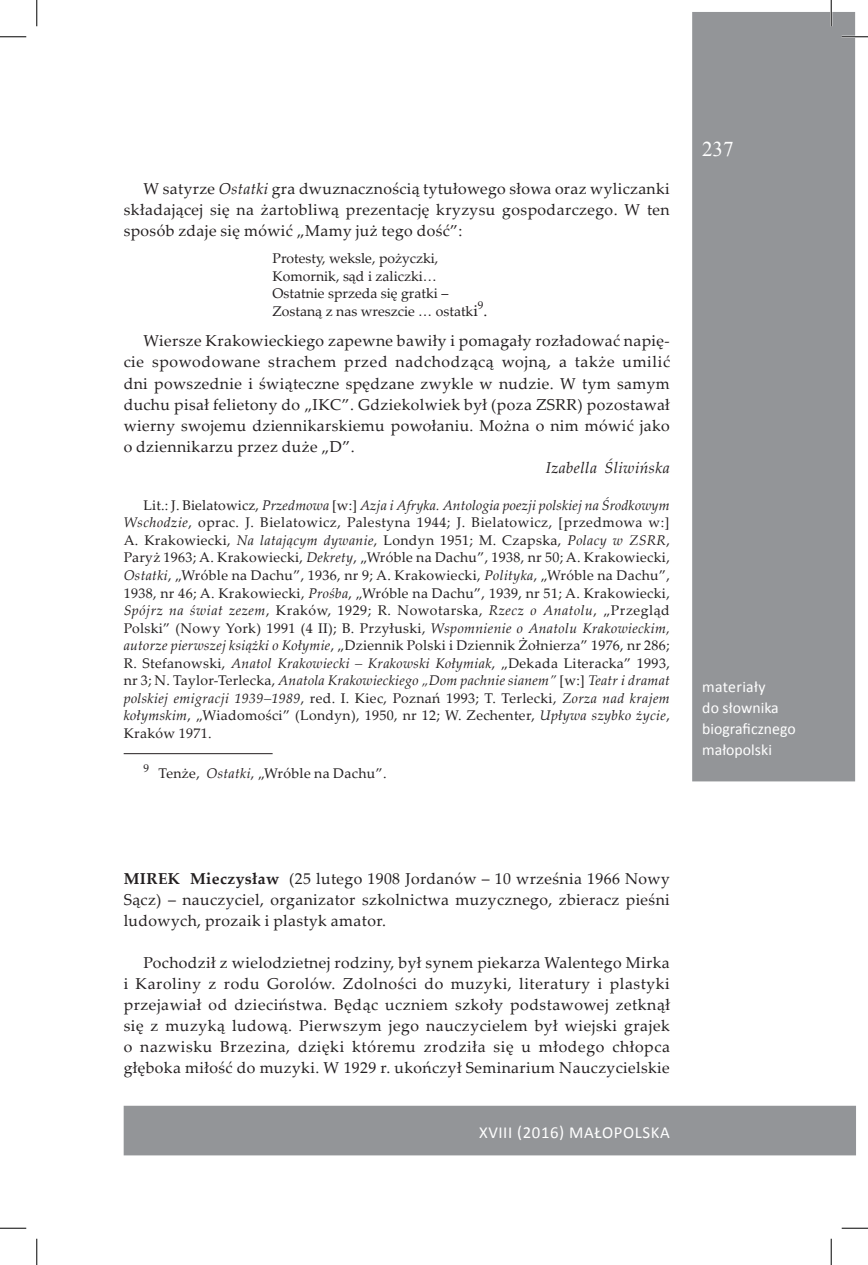
<style>
.page{position:relative;width:868px;height:1265px;background:#fff}
.page>*{position:absolute;margin:0;border:0;box-sizing:border-box;transform-origin:0 0}
.t1{font:21px "Times New Roman";color:#fff}
.t2{font:16.8px "Calibri";letter-spacing:.035em;color:#fff}
.tekst_glowny{font:15.75px/21px "Palatino Linotype";letter-spacing:.025em;color:#231f20;text-align:justify}
.pierwszy_akapit{font:15.75px/21px "Palatino Linotype";letter-spacing:.025em;color:#231f20;text-align:justify}
.t3{font:15.75px/21px "Calibri";letter-spacing:.005em;color:#fff}
.pierwszy_akapit-2{font:italic 15.75px "Palatino Linotype";letter-spacing:.025em;color:#231f20}
.tekst_glowny-2{font:14px/17.5px "Palatino Linotype";color:#231f20;text-align:justify}
.przypis{font:14px "Palatino Linotype";letter-spacing:.025em;color:#231f20}
.przypis-2{font:11.2px "Palatino Linotype";color:#231f20}
.s1{font-style:italic}
.s2{font-size:15.75px}
.s3{font-weight:700}
</style>
<div class="page">
<div style="left:692px;top:13px;width:161px;height:767px;background:#939598"></div>
<div style="left:692px;top:12px;width:162px;height:769px;border:2px solid #939598"></div>
<div style="left:124px;top:1106px;width:730px;height:48px;background:#939598"></div>
<div style="left:124px;top:1105px;width:731px;height:50px;border:2px solid #939598"></div>
<hr style="left:124px;top:753px;width:148px;height:1px;background:#231f20">
<hr style="left:841px;top:36px;width:26px;height:2px;background:#fff">
<hr style="left:829px;top:0;width:3px;height:26px;background:#fff">
<svg style="left:0;top:36px;width:26px;height:1px"></svg>
<svg style="left:841px;top:36px;width:26px;height:1px"></svg>
<svg style="left:0;top:1227px;width:26px;height:1px"></svg>
<svg style="left:841px;top:1227px;width:26px;height:1px"></svg>
<svg style="left:36px;top:0;width:1px;height:26px"></svg>
<svg style="left:36px;top:1238px;width:1px;height:26px"></svg>
<svg style="left:830px;top:0;width:1px;height:26px"></svg>
<svg style="left:830px;top:1238px;width:1px;height:26px"></svg>
<p class="tekst_glowny" style="left:124px;top:177px;width:547px;text-indent:20px">W satyrze <span class="s1">Ostatki</span> gra dwuznacznością tytułowego słowa oraz wyliczanki składającej się na żartobliwą prezentację kryzysu gospodarczego. W ten sposób zdaje się mówić „Mamy już tego dość”:</p>
<p class="tekst_glowny-2" style="left:272px;top:249px;width:167px">Protesty, weksle, pożyczki,</p>
<p class="tekst_glowny-2" style="left:272px;top:266px;width:166px">Komornik, sąd i zaliczki…</p>
<p class="tekst_glowny-2" style="left:272px;top:284px;width:177px">Ostatnie sprzeda się gratki –</p>
<p class="tekst_glowny-2" style="left:272px;top:301px;width:216px">Zostaną z nas wreszcie … ostatk<span class="s2">i</span><sup>9</sup><span class="s2">.</span></p>
<p class="tekst_glowny" style="left:124px;top:330px;width:547px;text-indent:20px">Wiersze Krakowieckiego zapewne bawiły i pomagały rozładować napię&shy;cie spowodowane strachem przed nadchodzącą wojną, a także umilić dni powszednie i świąteczne spędzane zwykle w nudzie. W tym samym duchu pisał felietony do „IKC”. Gdziekolwiek był (poza ZSRR) pozostawał wierny swojemu dziennikarskiemu powołaniu. Można o nim mówić jako o dziennikarzu przez duże „D”.</p>
<p class="pierwszy_akapit-2" style="left:545px;top:456px;width:125px">Izabella Śliwińska</p>
<p class="tekst_glowny-2" style="left:124px;top:496px;width:547px;text-indent:20px">Lit.: J. Bielatowicz, <span class="s1">Przedmowa</span> [w:] <span class="s1">Azja i Afryka. Antologia poezji polskiej na Środkowym Wschodzie</span>, oprac. J. Bielatowicz, Palestyna 1944; J. Bielatowicz, [przedmowa w:] A. Krakowiecki, <span class="s1">Na latającym dywanie</span>, Londyn 1951; M. Czapska, <span class="s1">Polacy w ZSRR</span>, Paryż 1963; A. Krakowiecki, <span class="s1">Dekrety</span>, „Wróble na Dachu”, 1938, nr 50; A. Krakowiecki, <span class="s1">Ostatki</span>, „Wróble na Dachu”, 1936, nr 9; A. Krakowiecki, <span class="s1">Polityka</span>, „Wróble na Dachu”, 1938, nr 46; A. Krakowiecki, <span class="s1">Prośba</span>, „Wróble na Dachu”, 1939, nr 51; A. Krakowiecki, <span class="s1">Spójrz na świat zezem</span>, Kraków, 1929; R. Nowotarska, <span class="s1">Rzecz o Anatolu</span>, „Przegląd Polski” (Nowy York) 1991 (4 II); B. Przyłuski, <span class="s1">Wspomnienie o Anatolu Krakowieckim, autorze pierwszej książki o Kołymie</span>, „Dziennik Polski i Dziennik Żołnierza” 1976, nr 286; R. Stefanowski, <span class="s1">Anatol Krakowiecki – Krakowski Kołymiak</span>, „Dekada Literacka” 1993, nr 3; N. Taylor-Terlecka, <span class="s1">Anatola Krakowieckiego „Dom pachnie sianem”</span> [w:] <span class="s1">Teatr i dramat polskiej emigracji 1939–1989</span>, red. I. Kiec, Poznań 1993; T. Terlecki, <span class="s1">Zorza nad krajem kołymskim</span>, „Wiadomości” (Londyn), 1950, nr 12; W. Zechenter, <span class="s1">Upływa szybko życie</span>, Kraków 1971.</p>
<p class="przypis-2" style="left:143px;top:760px;width:7px">9</p>
<p class="przypis" style="left:158px;top:763px;width:229px">Tenże, <span class="s1">Ostatki</span>, „Wróble na Dachu”.</p>
<h1 class="t1" style="left:701px;top:134px;width:33px">237</h1>
<p class="t3" style="left:701px;top:675px;width:95px">materiały<br>do słownika biograficznego małopolski</p>
<p class="pierwszy_akapit" style="left:124px;top:866px;width:547px"><span class="s3">MIREK Mieczysław</span> (25 lutego 1908 Jordanów – 10 września 1966 Nowy Sącz) – nauczyciel, organizator szkolnictwa muzycznego, zbieracz pieśni ludowych, prozaik i plastyk amator.</p>
<p class="tekst_glowny" style="left:124px;top:950px;width:547px;text-indent:20px">Pochodził z wielodzietnej rodziny, był synem piekarza Walentego Mirka i Karoliny z rodu Gorolów. Zdolności do muzyki, literatury i plastyki przejawiał od dzieciństwa. Będąc uczniem szkoły podstawowej zetknął się z muzyką ludową. Pierwszym jego nauczycielem był wiejski grajek o nazwisku Brzezina, dzięki któremu zrodziła się u młodego chłopca głęboka miłość do muzyki. W 1929 r. ukończył Seminarium Nauczycielskie</p>
<p class="t2" style="left:479px;top:1121px;width:192px">XVIII (2016) maŁopolska</p>
</div>
